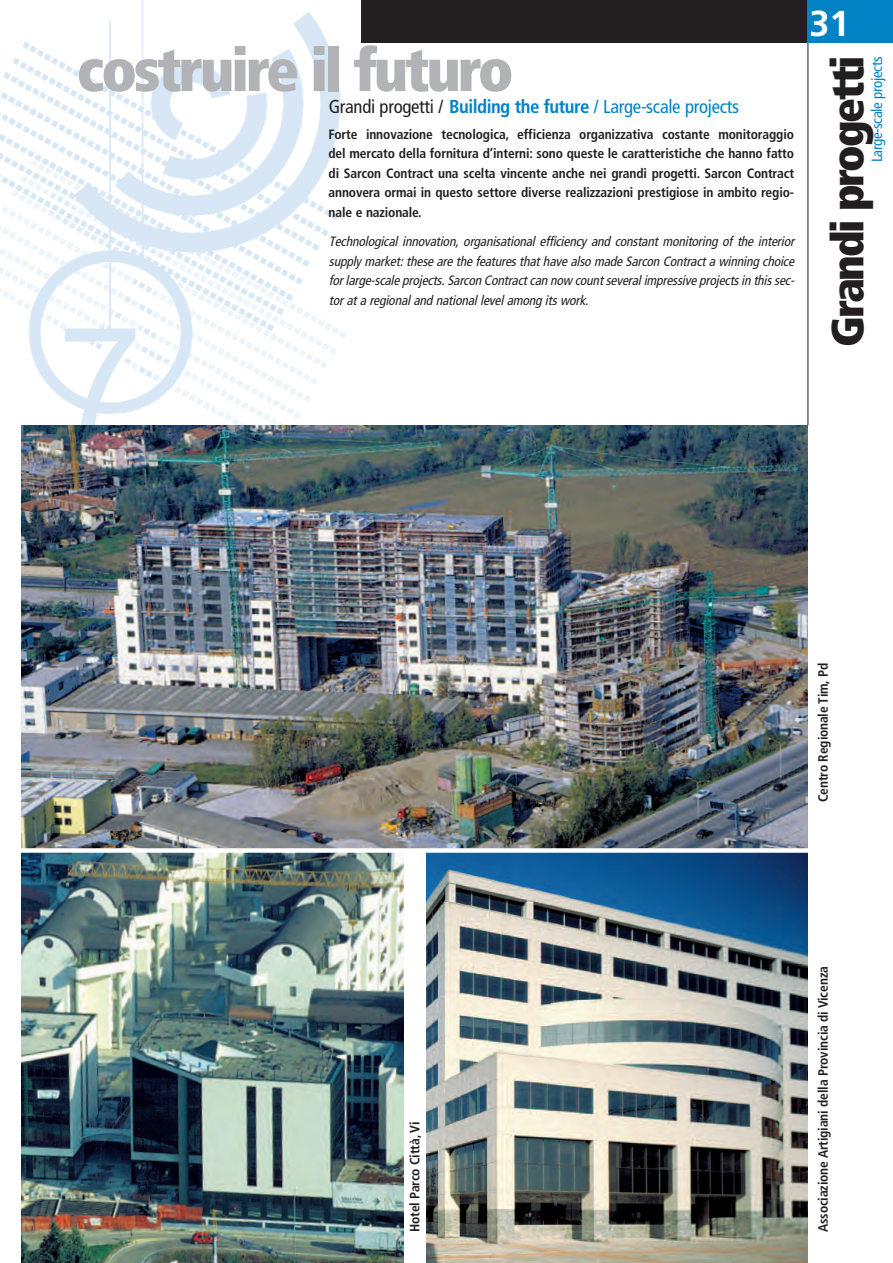
<style>
.page{position:relative;width:893px;height:1263px;background:#fff}
.page>*{position:absolute;margin:0;border:0;box-sizing:border-box;transform-origin:0 0}
.t1{font:900 condensed 60px "Frutiger";letter-spacing:-.05em;color:#b2b3b7}
.t2{font:900 condensed 45px "Frutiger";letter-spacing:-.05em;color:#231f20}
.t3{font:700 36px "Frutiger";color:#fff}
.t4{font:condensed 18.75px "Frutiger";letter-spacing:-.015em;color:#0082c5}
.t5{font:condensed 15px "Frutiger";letter-spacing:-.025em;color:#0082c5}
.t6{font:700 condensed 13.5px/19.5px "Frutiger";letter-spacing:-.01em;color:#231f20;text-align:justify}
.t7{font:italic condensed 13.5px/19.5px "Frutiger";letter-spacing:-.01em;color:#231f20;text-align:justify}
.s1{color:#231f20}
.s2{font-weight:700}
</style>
<div class="page">
<img style="left:0;top:0;width:346px;height:425px">
<img style="left:21px;top:425px;width:787px;height:423px">
<hr style="left:808px;top:0;width:1px;height:425px;background:#231f20">
<img style="left:21px;top:853px;width:383px;height:410px">
<img style="left:426px;top:853px;width:382px;height:410px">
<div style="left:361px;top:0;width:532px;height:43px;background:#231f20"></div>
<div style="left:808px;top:0;width:85px;height:43px;background:#0082c5"></div>
<h1 class="t1" style="left:77px;top:46px;width:438px">costruire il futuro</h1>
<h3 class="t4" style="left:329px;top:99px;width:412px"><span class="s1">Grandi progetti /</span> <span class="s2">Building the future</span> / Large-scale projects</h3>
<p class="t6" style="left:329px;top:125px;width:467px">Forte innovazione tecnologica, efficienza organizzativa costante monitoraggio del mercato della fornitura d’interni: sono queste le caratteristiche che hanno fatto di Sarcon Contract una scelta vincente anche nei grandi progetti. Sarcon Contract annovera ormai in questo settore diverse realizzazioni prestigiose in ambito regio&shy;nale e nazionale.</p>
<p class="t7" style="left:329px;top:233px;width:469px">Technological innovation, organisational efficiency and constant monitoring of the interior supply market: these are the features that have also made Sarcon Contract a winning choice for large-scale projects. Sarcon Contract can now count several impressive projects in this sec&shy;tor at a regional and national level among its work.</p>
<h3 class="t3" style="left:809px;top:9px;width:42px">31</h3>
<h2 class="t2" style="left:830px;top:347px;width:293px;rotate:-90deg">Grandi progetti</h2>
<p class="t5" style="left:871px;top:162px;width:107px;rotate:-90deg">Large-scale projects</p>
<p class="t6" style="left:406px;top:1232px;width:112px;rotate:-90deg">Hotel Parco Città, Vi</p>
<p class="t6" style="left:814px;top:802px;width:141px;rotate:-90deg">Centro Regionale Tim, Pd</p>
<p class="t6" style="left:814px;top:1232px;width:267px;rotate:-90deg">Associazione Artigiani della Provincia di Vicenza</p>
</div>
